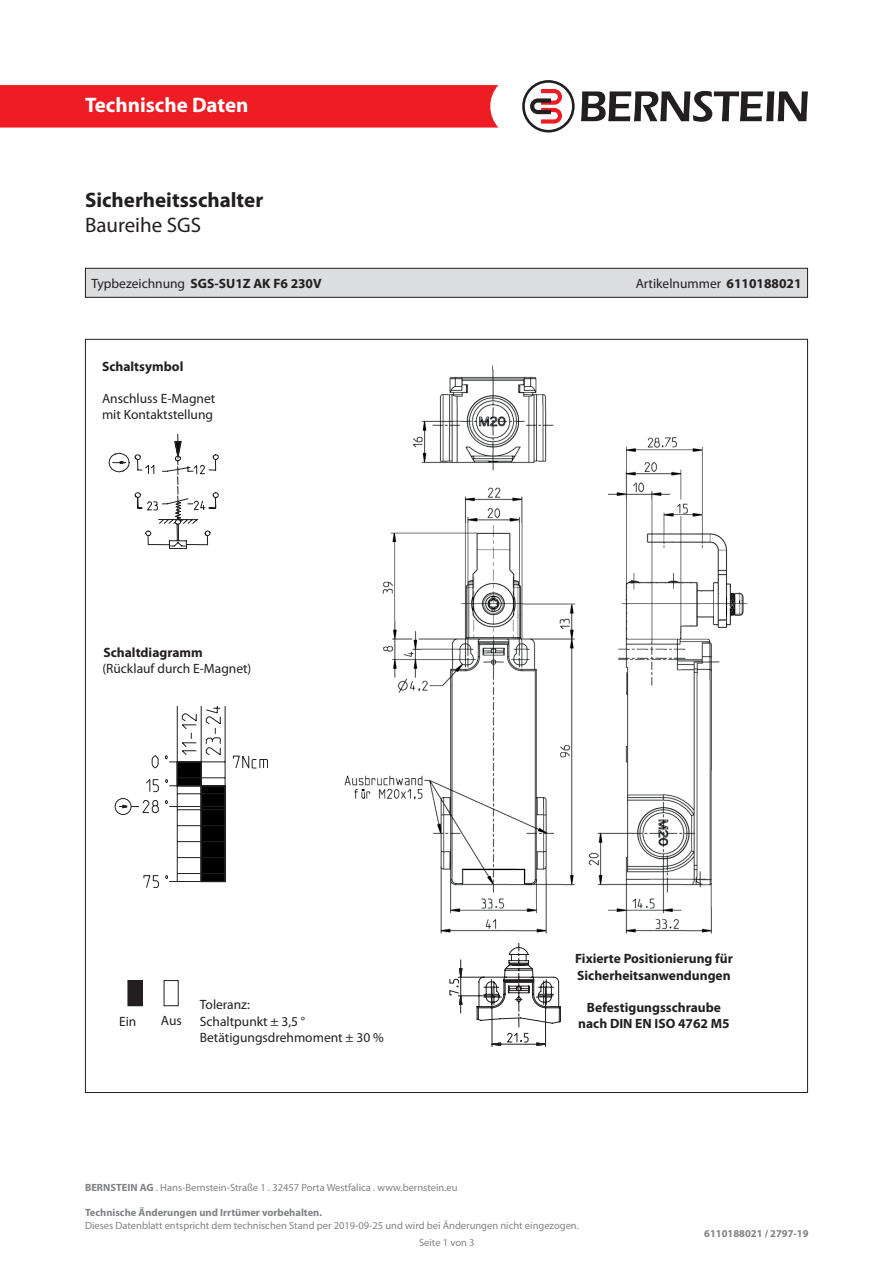
<style>
.page{position:relative;width:893px;height:1263px;background:#fff}
.page>*{position:absolute;margin:0;border:0;box-sizing:border-box;transform-origin:0 0}
.t1{font:700 21px "Myriad Pro";color:#231f20}
.t2{font:700 21px "Myriad Pro";color:#fff}
.t3{font:21px "Myriad Pro";color:#231f20}
.t4{font:700 13.5px/16.2px "Myriad Pro";color:#231f20}
.t5{font:13.5px/16.2px "Myriad Pro";color:#231f20}
.t6{font:10.5px "Myriad Pro";color:#808285}
.t7{font:700 10.5px "Myriad Pro";color:#808285}
.s1{font-weight:400}
.s2{font-weight:700}
</style>
<div class="page">
<div style="left:0;top:85px;width:498px;height:43px;background:#ee1d23"></div>
<svg style="left:581px;top:91px;width:227px;height:31px"></svg>
<svg style="left:522px;top:80px;width:53px;height:53px"></svg>
<div style="left:128px;top:980px;width:14px;height:26px;background:#231f20"></div>
<div style="left:164px;top:980px;width:15px;height:26px;border:1px solid #231f20"></div>
<svg style="left:109px;top:434px;width:110px;height:115px"></svg>
<svg style="left:115px;top:706px;width:153px;height:182px"></svg>
<img style="left:344px;top:365px;width:404px;height:569px">
<svg style="left:449px;top:943px;width:112px;height:104px"></svg>
<div style="left:85px;top:268px;width:722px;height:29px;background:#dcdddf"></div>
<div style="left:85px;top:268px;width:723px;height:30px;border:1px solid #231f20"></div>
<h1 class="t2" style="left:85px;top:91px;width:165px">Technische Daten</h1>
<p class="t1" style="left:85px;top:186px;width:180px">Sicherheitsschalter</p>
<p class="t3" style="left:85px;top:212px;width:118px">Baureihe SGS</p>
<p class="t4" style="left:91px;top:274px;width:232px"><span class="s1">Typbezeichnung</span> SGS-SU1Z AK F6 230V</p>
<p class="t5" style="left:636px;top:275px;width:167px">Artikelnummer <span class="s2">6110188021</span></p>
<p class="t4" style="left:102px;top:358px;width:83px">Schaltsymbol</p>
<p class="t5" style="left:102px;top:390px;width:115px">Anschluss E-Magnet mit Kontaktstellung</p>
<p class="t4" style="left:103px;top:644px;width:101px">Schaltdiagramm</p>
<p class="t5" style="left:102px;top:660px;width:151px">(Rücklauf durch E-Magnet)</p>
<p class="t5" style="left:119px;top:1013px;width:19px">Ein</p>
<p class="t5" style="left:161px;top:1012px;width:22px">Aus</p>
<p class="t5" style="left:200px;top:996px;width:52px">Toleranz:</p>
<p class="t5" style="left:200px;top:1013px;width:107px">Schaltpunkt ± 3,5 °</p>
<p class="t5" style="left:200px;top:1029px;width:185px">Betätigungsdrehmoment ± 30 %</p>
<p class="t4" style="left:575px;top:950px;width:159px">Fixierte Positionierung für<br>Sicherheitsanwendungen</p>
<p class="t4" style="left:587px;top:999px;width:135px">Befestigungsschraube</p>
<p class="t4" style="left:578px;top:1015px;width:153px">nach DIN EN ISO 4762 M5</p>
<p class="t6" style="left:85px;top:1181px;width:374px"><span class="s2">BERNSTEIN AG</span> . Hans-Bernstein-Straße 1 . 32457 Porta Westfalica . www.bernstein.eu</p>
<p class="t7" style="left:85px;top:1206px;width:239px">Technische Änderungen und Irrtümer vorbehalten.</p>
<p class="t6" style="left:85px;top:1219px;width:495px">Dieses Datenblatt entspricht dem technischen Stand per 2019-09-25 und wird bei Änderungen nicht eingezogen.</p>
<p class="t6" style="left:419px;top:1236px;width:57px">Seite 1 von 3</p>
<p class="t7" style="left:704px;top:1227px;width:106px">6110188021 / 2797-19</p>
</div>
